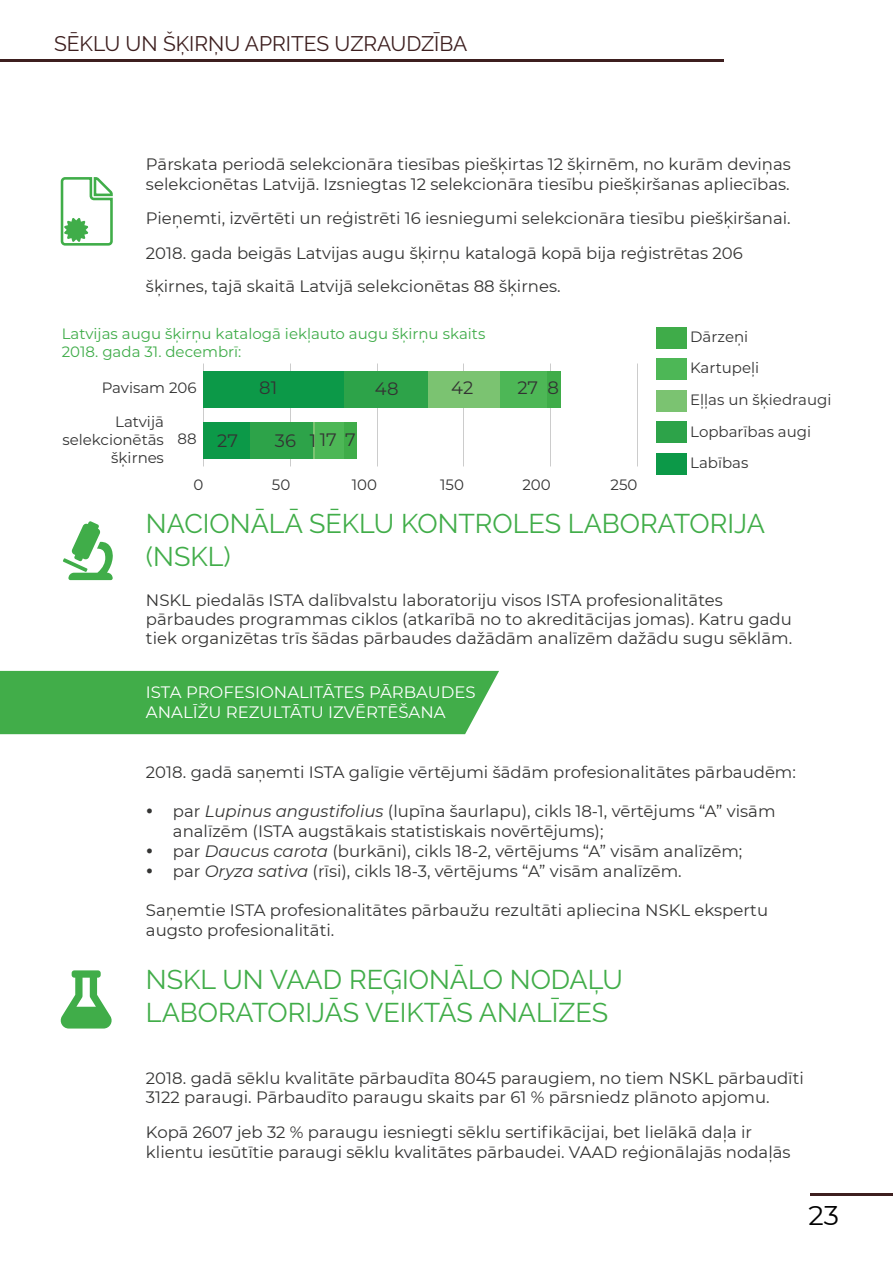
<style>
.page{position:relative;width:893px;height:1263px;background:#fff}
.page>*{position:absolute;margin:0;border:0;box-sizing:border-box;transform-origin:0 0}
.t1{font:27px/32.4px "Raleway";color:#41ad49}
.t2{font:27px "Montserrat";color:#000}
.t3{font:21px "Raleway";color:#3d1f1f}
.t4{font:18px "Montserrat";color:#333}
.t5{font:16.5px/19.8px "Montserrat";color:#343433}
.t6{font:16.5px/19.8px "Montserrat";color:#fff}
.t7{font:15px/31.7px "Montserrat";color:#333;text-align:right}
.t8{font:15px/18px "Montserrat";color:#3fac49}
.s1{font-style:italic}
</style>
<div class="page">
<hr style="left:0;top:60px;width:724px;height:2px;background:#3d1f1f">
<hr style="left:810px;top:1193px;width:83px;height:2px;background:#3d1f1f">
<div style="left:0;top:671px;width:499px;height:63px;background:#41ad49"></div>
<div style="left:547px;top:371px;width:14px;height:37px;background:#3fac49"></div>
<div style="left:344px;top:422px;width:12px;height:37px;background:#3fac49"></div>
<div style="left:500px;top:371px;width:47px;height:37px;background:#4db756"></div>
<div style="left:315px;top:422px;width:29px;height:37px;background:#4db756"></div>
<div style="left:427px;top:371px;width:73px;height:37px;background:#7bc371"></div>
<hr style="left:313px;top:422px;width:2px;height:37px;background:#7bc371">
<div style="left:344px;top:371px;width:83px;height:37px;background:#2da349"></div>
<div style="left:250px;top:422px;width:63px;height:37px;background:#2da349"></div>
<div style="left:203px;top:371px;width:141px;height:37px;background:#0c9948"></div>
<div style="left:203px;top:422px;width:47px;height:37px;background:#0c9948"></div>
<div style="left:656px;top:327px;width:30px;height:21px;background:#3fac49"></div>
<div style="left:656px;top:359px;width:30px;height:21px;background:#4db756"></div>
<div style="left:656px;top:390px;width:30px;height:21px;background:#7bc371"></div>
<div style="left:656px;top:422px;width:30px;height:21px;background:#2da349"></div>
<div style="left:656px;top:453px;width:30px;height:21px;background:#0c9948"></div>
<svg style="left:63px;top:521px;width:50px;height:59px"></svg>
<svg style="left:61px;top:177px;width:52px;height:69px"></svg>
<svg style="left:61px;top:970px;width:51px;height:58px"></svg>
<p class="t3" style="left:54px;top:31px;width:415px">SĒKLU UN ŠĶIRŅU APRITES UZRAUDZĪBA</p>
<p class="t5" style="left:146px;top:153px;width:646px">Pārskata periodā selekcionāra tiesības piešķirtas 12 šķirnēm, no kurām deviņas selekcionētas Latvijā. Izsniegtas 12 selekcionāra tiesību piešķiršanas apliecības.</p>
<p class="t5" style="left:146px;top:201px;width:646px;line-height:34.8px">Pieņemti, izvērtēti un reģistrēti 16 iesniegumi selekcionāra tiesību piešķiršanai.<br>2018. gada beigās Latvijas augu šķirņu katalogā kopā bija reģistrētas 206</p>
<p class="t5" style="left:146px;top:275px;width:416px">šķirnes, tajā skaitā Latvijā selekcionētas 88 šķirnes.</p>
<p class="t8" style="left:62px;top:324px;width:425px">Latvijas augu šķirņu katalogā iekļauto augu šķirņu skaits<br>2018. gada 31. decembrī:</p>
<p class="t7" style="left:102px;top:371px;width:96px">Pavisam 206</p>
<p class="t7" style="left:62px;top:412px;width:103px;line-height:18px">Latvijā selekcionētās šķirnes</p>
<p class="t7" style="left:178px;top:422px;width:21px">88</p>
<p class="t4" style="left:259px;top:376px;width:19px">81</p>
<p class="t4" style="left:375px;top:376px;width:25px">48</p>
<p class="t4" style="left:451px;top:376px;width:24px">42</p>
<p class="t4" style="left:310px;top:427px;width:28px">117</p>
<p class="t4" style="left:217px;top:428px;width:22px">27</p>
<p class="t4" style="left:345px;top:427px;width:12px">7</p>
<p class="t4" style="left:275px;top:428px;width:23px">36</p>
<p class="t4" style="left:517px;top:376px;width:22px">27</p>
<p class="t4" style="left:547px;top:376px;width:13px">8</p>
<p class="t7" style="left:194px;top:468px;width:11px">0</p>
<p class="t7" style="left:272px;top:468px;width:20px">50</p>
<p class="t7" style="left:352px;top:468px;width:27px">100</p>
<p class="t7" style="left:440px;top:468px;width:25px">150</p>
<p class="t7" style="left:522px;top:468px;width:30px">200</p>
<p class="t7" style="left:611px;top:468px;width:28px">250</p>
<p class="t7" style="left:690px;top:320px;width:143px;text-align:left">Dārzeņi<br>Kartupeļi<br>Eļļas un šķiedraugi<br>Lopbarības augi<br>Labības</p>
<h1 class="t1" style="left:146px;top:508px;width:620px">NACIONĀLĀ SĒKLU KONTROLES LABORATORIJA (NSKL)</h1>
<p class="t5" style="left:146px;top:590px;width:648px;line-height:18.9px">NSKL piedalās ISTA dalībvalstu laboratoriju visos ISTA profesionalitātes pārbaudes programmas ciklos (atkarībā no to akreditācijas jomas). Katru gadu tiek organizētas trīs šādas pārbaudes dažādām analīzēm dažādu sugu sēklām.</p>
<p class="t6" style="left:146px;top:682px;width:331px">ISTA PROFESIONALITĀTES PĀRBAUDES<br>ANALĪŽU REZULTĀTU IZVĒRTĒŠANA</p>
<p class="t5" style="left:146px;top:761px;width:651px">2018. gadā saņemti ISTA galīgie vērtējumi šādām profesionalitātes pārbaudēm:</p>
<p class="t5" style="left:173px;top:801px;width:604px">par <span class="s1">Lupinus angustifolius</span> (lupīna šaurlapu), cikls 18-1, vērtējums “A” visām analīzēm (ISTA augstākais statistiskais novērtējums);<br>par <span class="s1">Daucus carota</span> (burkāni), cikls 18-2, vērtējums “A” visām analīzēm;<br>par <span class="s1">Oryza sativa</span> (rīsi), cikls 18-3, vērtējums “A” visām analīzēm.</p>
<p class="t5" style="left:146px;top:900px;width:624px">Saņemtie ISTA profesionalitātes pārbaužu rezultāti apliecina NSKL ekspertu augsto profesionalitāti.</p>
<h1 class="t1" style="left:146px;top:963px;width:478px">NSKL UN VAAD REĢIONĀLO NODAĻU<br>LABORATORIJĀS VEIKTĀS ANALĪZES</h1>
<p class="t5" style="left:146px;top:1067px;width:659px">2018. gadā sēklu kvalitāte pārbaudīta 8045 paraugiem, no tiem NSKL pārbaudīti<br>3122 paraugi. Pārbaudīto paraugu skaits par 61 % pārsniedz plānoto apjomu.</p>
<p class="t5" style="left:146px;top:1122px;width:646px">Kopā 2607 jeb 32 % paraugu iesniegti sēklu sertifikācijai, bet lielākā daļa ir klientu iesūtītie paraugi sēklu kvalitātes pārbaudei. VAAD reģionālajās nodaļās</p>
<h1 class="t2" style="left:808px;top:1196px;width:32px">23</h1>
</div>
